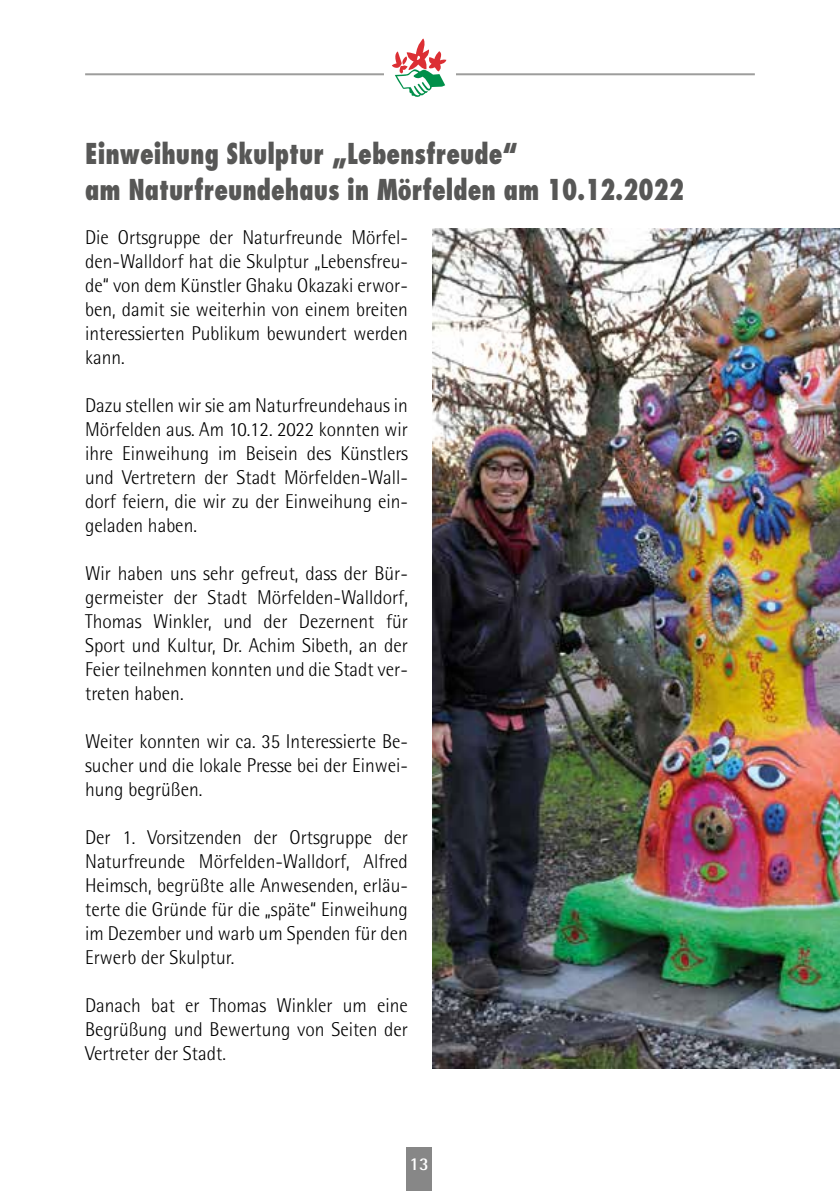
<style>
.page{position:relative;width:840px;height:1191px;background:#fff}
.page>*{position:absolute;margin:0;border:0;box-sizing:border-box;transform-origin:0 0}
.t1{font:800 condensed 28px/36px "Futura";color:#575756;scale:.9 1}
.t2{font:300 20px/24px "Rotis Semi Sans";color:#000;text-align:justify}
.t3{font:700 18px "Rotis Semi Sans";color:#fff}
</style>
<div class="page">
<div style="left:406px;top:1147px;width:25px;height:44px;background:#878787"></div>
<hr style="left:85px;top:73px;width:669px;height:2px;background:#9d9d9c">
<div style="left:384px;top:34px;width:71px;height:66px;background:#fff"></div>
<svg style="left:392px;top:39px;width:54px;height:58px"></svg>
<img style="left:432px;top:228px;width:407px;height:840px">
<h1 class="t1" style="left:85px;top:136px;width:666px">Einweihung Skulptur „Lebensfreude“<br>am Naturfreundehaus in Mörfelden am 10.12.2022</h1>
<p class="t2" style="left:85px;top:225px;width:324px">Die Ortsgruppe der Naturfreunde Mörfel&shy;den-Walldorf hat die Skulptur „Lebensfreu&shy;de“ von dem Künstler Ghaku Okazaki erwor&shy;ben, damit sie weiterhin von einem breiten interessierten Publikum bewundert werden kann.</p>
<p class="t2" style="left:85px;top:393px;width:324px">Dazu stellen wir sie am Naturfreundehaus in Mörfelden aus. Am 10.12. 2022 konnten wir ihre Einweihung im Beisein des Künstlers und Vertretern der Stadt Mörfelden-Wall&shy;dorf feiern, die wir zu der Einweihung ein&shy;geladen haben.</p>
<p class="t2" style="left:85px;top:561px;width:324px">Wir haben uns sehr gefreut, dass der Bür&shy;germeister der Stadt Mörfelden-Walldorf, Thomas Winkler, und der Dezernent für Sport und Kultur, Dr. Achim Sibeth, an der Feier teilnehmen konnten und die Stadt ver&shy;treten haben.</p>
<p class="t2" style="left:85px;top:729px;width:324px">Weiter konnten wir ca. 35 Interessierte Be&shy;sucher und die lokale Presse bei der Einwei&shy;hung begrüßen.</p>
<p class="t2" style="left:85px;top:825px;width:324px">Der 1. Vorsitzenden der Ortsgruppe der Naturfreunde Mörfelden-Walldorf, Alfred Heimsch, begrüßte alle Anwesenden, erläu&shy;terte die Gründe für die „späte“ Einweihung im Dezember und warb um Spenden für den Erwerb der Skulptur.</p>
<p class="t2" style="left:85px;top:993px;width:324px">Danach bat er Thomas Winkler um eine Begrüßung und Bewertung von Seiten der Vertreter der Stadt.</p>
<p class="t3" style="left:409px;top:1152px;width:21px">13</p>
</div>
